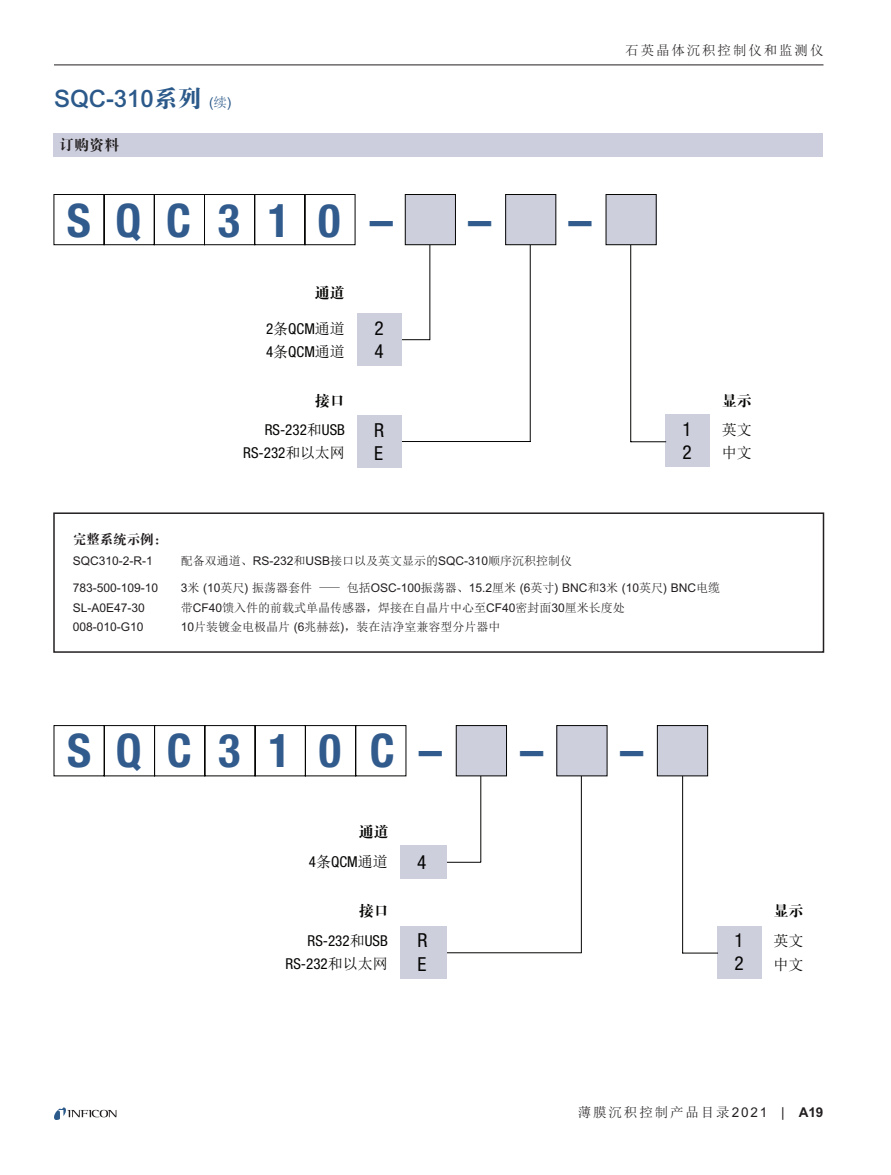
<style>
.page{position:relative;width:891px;height:1175px;background:#fff}
.page>*{position:absolute;margin:0;border:0;box-sizing:border-box;transform-origin:0 0}
.t1{font:700 condensed 46.35px "Helvetica Neue";color:#315b8d}
.subhead_16{font:500 24px "Arial MT Std";color:#2b598a}
.t2{font:condensed 19.35px/23.2px "Helvetica Neue";color:#050504}
.t3{font:condensed 15px/23.2px "Helvetica Neue";color:#050504;text-align:right}
.t4{font:15px/30.8px "FZDBSJW GB1 0";color:#050504}
.t5{font:15px/23.2px "Sim Sun";color:#050504}
.CHART__subhead{font:15px "FZDBSJW GB1 0";color:#231f20}
.t6{font:13.5px "Sim Sun";letter-spacing:.14em;color:#231f20}
.Chart__Subhead{font:13.5px "FZDBSJW GB1 0";color:#231f20}
.Chart__Body{font:12px "Sim Sun";color:#231f20}
.Chart__Body-2{font:12px "Arial MT Std";color:#231f20}
.s1{font-family:"FZDBSJW GB1 0";font-weight:400}
.s2{font-weight:400;font-size:13.5px}
.s3{font-family:"Sim Sun";font-weight:400;font-size:13.5px}
.s4{font-family:"Sim Sun";font-stretch:normal}
.s5{font-family:"Arial MT Std"}
.s6{font-family:"Sim Sun"}
.s7{font-family:"FZDBSJW GB1 0";font-stretch:normal}
.s8{font-family:"Arial MT Std";font-weight:700}
</style>
<div class="page">
<hr style="left:54px;top:64px;width:770px;height:1px;background:#231f20">
<svg style="left:54px;top:1107px;width:62px;height:13px"></svg>
<div style="left:53px;top:512px;width:771px;height:141px;border:2px solid #231f20"></div>
<div style="left:666px;top:415px;width:44px;height:52px;background:#cdcfdd"></div>
<hr style="left:631px;top:441px;width:35px;height:1px;background:#050504">
<hr style="left:630px;top:244px;width:1px;height:198px;background:#050504">
<hr style="left:394px;top:339px;width:36px;height:1px;background:#050504">
<hr style="left:429px;top:243px;width:1px;height:97px;background:#050504">
<hr style="left:396px;top:441px;width:135px;height:1px;background:#050504">
<hr style="left:530px;top:243px;width:1px;height:199px;background:#050504">
<svg style="left:53px;top:194px;width:303px;height:51px"></svg>
<svg style="left:405px;top:194px;width:51px;height:51px;background:#bfc1ce"></svg>
<svg style="left:505px;top:194px;width:52px;height:51px;background:#bfc1cd"></svg>
<svg style="left:605px;top:194px;width:52px;height:51px;background:#bfc0cd"></svg>
<div style="left:357px;top:415px;width:45px;height:52px;background:#cdcfdd"></div>
<div style="left:357px;top:313px;width:45px;height:53px;background:#cdcfdd"></div>
<div style="left:718px;top:926px;width:44px;height:52px;background:#cdcfdd"></div>
<hr style="left:683px;top:952px;width:35px;height:1px;background:#050504">
<hr style="left:682px;top:755px;width:1px;height:198px;background:#050504">
<hr style="left:445px;top:952px;width:136px;height:1px;background:#050504">
<div style="left:400px;top:926px;width:47px;height:52px;background:#cdcfdd"></div>
<hr style="left:446px;top:862px;width:35px;height:1px;background:#050504">
<hr style="left:480px;top:775px;width:1px;height:87px;background:#050504">
<div style="left:400px;top:845px;width:47px;height:34px;background:#cdcfdd"></div>
<hr style="left:581px;top:776px;width:1px;height:177px;background:#050504">
<svg style="left:53px;top:725px;width:354px;height:51px"></svg>
<svg style="left:455px;top:725px;width:52px;height:51px;background:#bfc1ce"></svg>
<svg style="left:556px;top:725px;width:52px;height:51px;background:#bfc1ce"></svg>
<svg style="left:657px;top:725px;width:51px;height:51px;background:#c0c1ce"></svg>
<div style="left:53px;top:134px;width:770px;height:23px;background:#cdcedd"></div>
<p class="subhead_16" style="left:54px;top:85px;width:179px">SQC-310<span class="s1">系列</span> <span class="s2">(</span><span class="s3">续</span><span class="s2">)</span></p>
<p class="CHART__subhead" style="left:59px;top:137px;width:61px">订购资料</p>
<p class="t1" style="left:67px;top:193px;width:328px">S Q C 3 1 0 –</p>
<p class="t6" style="left:625px;top:43px;width:200px">石英晶体沉积控制仪和监测仪</p>
<p class="t1" style="left:468px;top:193px;width:125px">– –</p>
<p class="t4" style="left:315px;top:278px;width:31px">通道</p>
<p class="t3" style="left:266px;top:317px;width:80px;text-align:left">2<span class="s4">条</span>QCM<span class="s4">通道<br></span>4<span class="s4">条</span>QCM<span class="s4">通道</span></p>
<p class="t4" style="left:315px;top:385px;width:31px">接口</p>
<p class="t4" style="left:722px;top:385px;width:31px">显示</p>
<p class="t3" style="left:243px;top:418px;width:103px">RS-232<span class="s4">和</span>USB<br>RS-232<span class="s4">和以太网</span></p>
<p class="t2" style="left:375px;top:316px;width:11px">2<br>4</p>
<p class="t2" style="left:682px;top:417px;width:11px">1<br>2</p>
<p class="t5" style="left:722px;top:418px;width:31px">英文中文</p>
<p class="t2" style="left:374px;top:418px;width:12px">R<br>E</p>
<p class="Chart__Subhead" style="left:73px;top:532px;width:96px">完整系统示例：</p>
<p class="Chart__Body-2" style="left:73px;top:554px;width:82px">SQC310-2-R-1</p>
<p class="Chart__Body" style="left:181px;top:554px;width:393px">配备双通道、<span class="s5">RS-232</span>和<span class="s5">USB</span>接口以及英文显示的<span class="s5">SQC-310</span>顺序沉积控制仪</p>
<p class="Chart__Body-2" style="left:73px;top:581px;width:87px">783-500-109-10</p>
<p class="Chart__Body-2" style="left:181px;top:581px;width:541px">3<span class="s6">米</span> (10<span class="s6">英尺</span>) <span class="s6">振荡器套件 — 包括</span>OSC-100<span class="s6">振荡器、</span>15.2<span class="s6">厘米</span> (6<span class="s6">英寸</span>) BNC<span class="s6">和</span>3<span class="s6">米</span> (10<span class="s6">英尺</span>) BNC<span class="s6">电缆</span></p>
<p class="Chart__Body-2" style="left:73px;top:600px;width:74px">SL-A0E47-30</p>
<p class="Chart__Body" style="left:181px;top:601px;width:446px">带<span class="s5">CF40</span>馈入件的前载式单晶传感器，焊接在自晶片中心至<span class="s5">CF40</span>密封面<span class="s5">30</span>厘米长度处</p>
<p class="Chart__Body-2" style="left:73px;top:620px;width:72px">008-010-G10</p>
<p class="Chart__Body" style="left:181px;top:620px;width:321px"><span class="s5">10</span>片装镀金电极晶片 <span class="s5">(6</span>兆赫兹<span class="s5">)</span>，装在洁净室兼容型分片器中</p>
<p class="t1" style="left:67px;top:722px;width:376px">S Q C 3 1 0 C –</p>
<p class="t3" style="left:309px;top:817px;width:81px;line-height:30.2px"><span class="s7">通道<br></span>4<span class="s4">条</span>QCM<span class="s4">通道</span></p>
<p class="t3" style="left:308px;top:895px;width:83px;line-height:30.2px"><span class="s7">接口<br></span>RS-232<span class="s4">和</span>USB</p>
<p class="t3" style="left:286px;top:952px;width:104px">RS-232<span class="s4">和以太网</span></p>
<p class="t2" style="left:417px;top:850px;width:11px">4</p>
<p class="t2" style="left:417px;top:928px;width:12px">R<br>E</p>
<p class="t1" style="left:520px;top:722px;width:125px">– –</p>
<p class="t2" style="left:734px;top:928px;width:11px">1<br>2</p>
<p class="t4" style="left:774px;top:895px;width:31px">显示<span class="s6">英文</span></p>
<p class="t5" style="left:774px;top:952px;width:31px">中文</p>
<p class="t6" style="left:578px;top:1105px;width:247px">薄膜沉积控制产品目录<span class="s5">2021 |</span> <span class="s8">A19</span></p>
</div>
